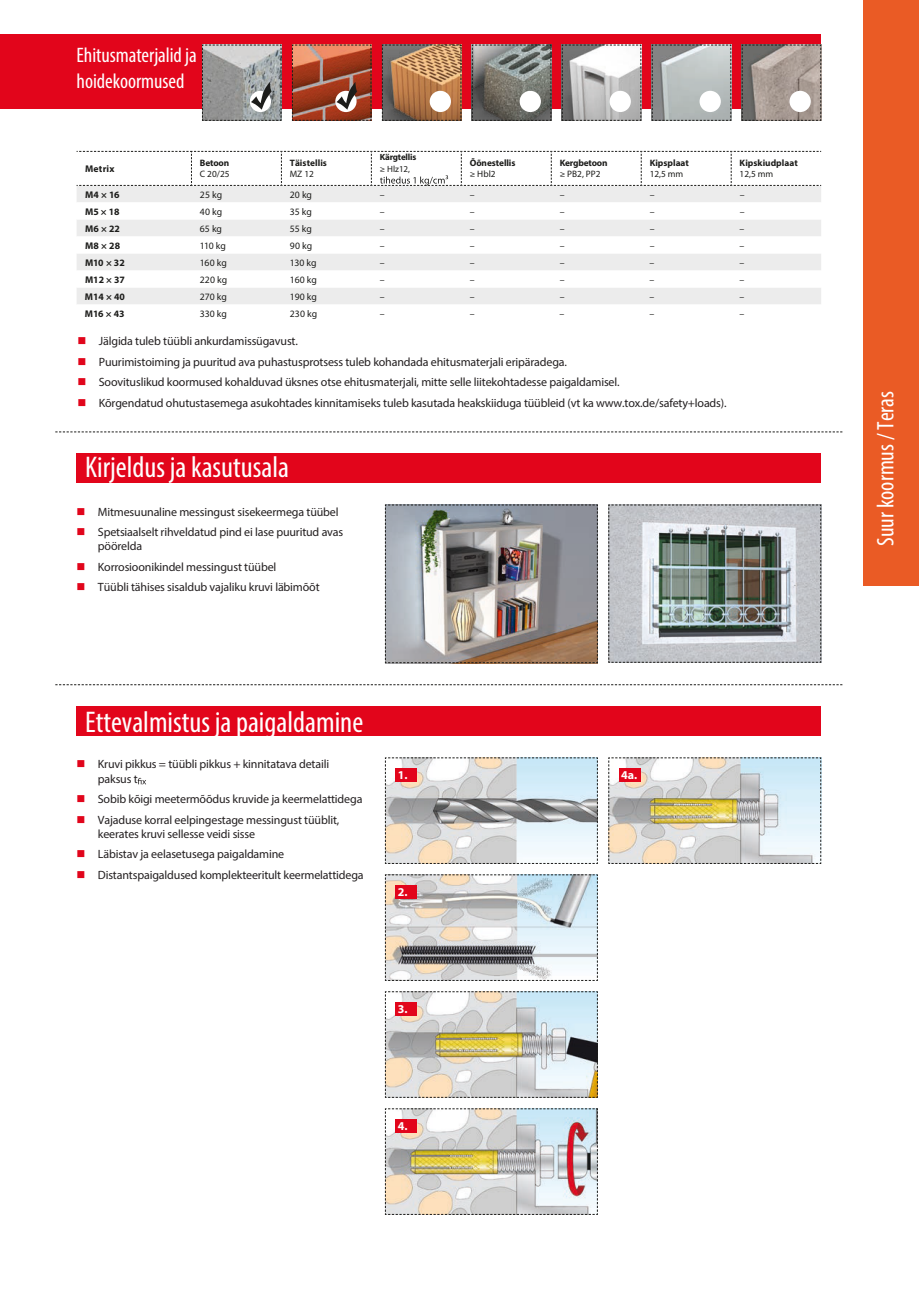
<style>
.page{position:relative;width:919px;height:1289px;background:#fff}
.page>*{position:absolute;margin:0;border:0;box-sizing:border-box;transform-origin:0 0}
.t1{font:condensed 30px "Myriad Pro";color:#fff}
.t2{font:condensed 24px "Myriad Pro";color:#fff}
.t3{font:condensed 21px/25.2px "Myriad Pro";letter-spacing:-.005em;color:#fff}
.t4{font:12px/14.4px "Myriad Pro";letter-spacing:-.015em;color:#231f20}
.t5{font:700 12px "Myriad Pro";color:#fff}
.t6{font:9.75px "Myriad Pro";letter-spacing:.005em;color:#1d1d1b}
.t7{font:700 9.75px "Myriad Pro";color:#1d1d1b}
.t8{font:700 9.3px "Myriad Pro";color:#1d1d1b}
.t9{font:9.3px "Myriad Pro";color:#1d1d1b}
.t10{font:700 9.3px "Myriad Pro";letter-spacing:-.02em;color:#1d1d1b}
.t11{font:700 9px "Myriad Pro";letter-spacing:-.025em;color:#1d1d1b}
.t12{font:9px "Myriad Pro";color:#1d1d1b}
.s1{color:#e1051b}
</style>
<div class="page">
<div style="left:13px;top:34px;width:808px;height:74px;background:#e2051b"></div>
<div style="left:863px;top:0;width:55px;height:585px;background:#ea5b25"></div>
<div style="left:0;top:34px;width:13px;height:74px;background:#e2051b"></div>
<svg style="left:651px;top:44px;width:80px;height:77px;background:#acb2b1"></svg>
<div style="left:699px;top:91px;width:21px;height:21px;background:#fff;border-radius:50%"></div>
<svg style="left:381px;top:44px;width:80px;height:77px;background:#a57a57"></svg>
<div style="left:429px;top:91px;width:22px;height:21px;background:#fff;border-radius:50%"></div>
<svg style="left:471px;top:44px;width:80px;height:77px;background:#767773"></svg>
<div style="left:519px;top:91px;width:22px;height:21px;background:#fff;border-radius:50%"></div>
<svg style="left:561px;top:44px;width:80px;height:77px;background:#bababa"></svg>
<div style="left:609px;top:91px;width:21px;height:21px;background:#fff;border-radius:50%"></div>
<svg style="left:741px;top:44px;width:80px;height:77px;background:#9b918b"></svg>
<div style="left:789px;top:91px;width:21px;height:21px;background:#fff;border-radius:50%"></div>
<img style="left:384px;top:504px;width:214px;height:159px">
<svg style="left:608px;top:504px;width:213px;height:159px;background:#a3a9a9"></svg>
<svg style="left:55px;top:431px;width:787px;height:1px"></svg>
<svg style="left:55px;top:684px;width:787px;height:1px"></svg>
<div style="left:77px;top:453px;width:744px;height:30px;background:#e2051b"></div>
<div style="left:77px;top:706px;width:744px;height:30px;background:#e2051b"></div>
<svg style="left:384px;top:757px;width:214px;height:107px;background:#cbcfcf"></svg>
<svg style="left:384px;top:874px;width:214px;height:107px;background:#c7caca"></svg>
<img style="left:384px;top:991px;width:214px;height:107px">
<img style="left:384px;top:1108px;width:214px;height:107px">
<div style="left:395px;top:768px;width:22px;height:14px;background:#e2051b"></div>
<div style="left:395px;top:885px;width:22px;height:13px;background:#e2051b"></div>
<div style="left:395px;top:1002px;width:22px;height:13px;background:#e2051b"></div>
<div style="left:395px;top:1119px;width:22px;height:13px;background:#e2051b"></div>
<svg style="left:608px;top:757px;width:213px;height:107px;background:#d4d5cb"></svg>
<div style="left:619px;top:768px;width:21px;height:14px;background:#e2051b"></div>
<div style="left:77px;top:186px;width:744px;height:16px;background:#ececec"></div>
<svg style="left:77px;top:220px;width:744px;height:84px;fill:#ececec"></svg>
<svg style="left:77px;top:151px;width:744px;height:35px"></svg>
<svg style="left:202px;top:44px;width:80px;height:77px;background:#9fa1a1"></svg>
<img style="left:291px;top:44px;width:81px;height:77px">
<svg style="left:138px;top:777px;width:8px;height:7px"></svg>
<h3 class="t3" style="left:77px;top:42px;width:122px">Ehitusmaterjalid ja hoidekoormused</h3>
<p class="t7" style="left:85px;top:162px;width:31px">Metrix</p>
<p class="t8" style="left:200px;top:157px;width:31px">Betoon</p>
<p class="t9" style="left:200px;top:169px;width:31px">C 20/25</p>
<p class="t8" style="left:290px;top:157px;width:39px">Täistellis</p>
<p class="t9" style="left:290px;top:169px;width:26px">MZ 12</p>
<p class="t11" style="left:380px;top:151px;width:38px">Kärgtellis</p>
<p class="t12" style="left:380px;top:163px;width:32px">≥ Hlz12,</p>
<p class="t8" style="left:469px;top:157px;width:47px">Õõnestellis</p>
<p class="t9" style="left:469px;top:169px;width:27px">≥ Hbl2</p>
<p class="t10" style="left:559px;top:157px;width:49px">Kergbetoon</p>
<p class="t9" style="left:559px;top:169px;width:42px">≥ PB2, PP2</p>
<p class="t8" style="left:649px;top:157px;width:41px">Kipsplaat</p>
<p class="t9" style="left:649px;top:169px;width:35px">12,5 mm</p>
<p class="t8" style="left:739px;top:157px;width:60px">Kipskiudplaat</p>
<p class="t9" style="left:739px;top:169px;width:35px">12,5 mm</p>
<p class="t7" style="left:85px;top:188px;width:36px">M4×16</p>
<p class="t6" style="left:200px;top:188px;width:24px">25 kg</p>
<p class="t6" style="left:290px;top:188px;width:24px">20 kg</p>
<p class="t6" style="left:380px;top:188px;width:6px">–</p>
<p class="t6" style="left:470px;top:188px;width:6px">–</p>
<p class="t6" style="left:559px;top:188px;width:6px">–</p>
<p class="t6" style="left:649px;top:188px;width:6px">–</p>
<p class="t6" style="left:739px;top:188px;width:6px">–</p>
<p class="t7" style="left:85px;top:205px;width:36px">M5×18</p>
<p class="t6" style="left:200px;top:205px;width:24px">40 kg</p>
<p class="t6" style="left:290px;top:205px;width:24px">35 kg</p>
<p class="t6" style="left:380px;top:205px;width:6px">–</p>
<p class="t6" style="left:470px;top:205px;width:6px">–</p>
<p class="t6" style="left:559px;top:205px;width:6px">–</p>
<p class="t6" style="left:649px;top:205px;width:6px">–</p>
<p class="t6" style="left:739px;top:205px;width:6px">–</p>
<p class="t7" style="left:85px;top:222px;width:36px">M6 × 22</p>
<p class="t6" style="left:200px;top:222px;width:24px">65 kg</p>
<p class="t6" style="left:290px;top:222px;width:23px">55 kg</p>
<p class="t6" style="left:380px;top:222px;width:6px">–</p>
<p class="t6" style="left:470px;top:222px;width:6px">–</p>
<p class="t6" style="left:559px;top:222px;width:6px">–</p>
<p class="t6" style="left:649px;top:222px;width:6px">–</p>
<p class="t6" style="left:739px;top:222px;width:6px">–</p>
<p class="t7" style="left:85px;top:239px;width:37px">M8 ×28</p>
<p class="t6" style="left:200px;top:239px;width:28px">110 kg</p>
<p class="t6" style="left:290px;top:239px;width:24px">90 kg</p>
<p class="t6" style="left:380px;top:239px;width:6px">–</p>
<p class="t6" style="left:469px;top:239px;width:6px">–</p>
<p class="t6" style="left:559px;top:239px;width:6px">–</p>
<p class="t6" style="left:649px;top:239px;width:6px">–</p>
<p class="t6" style="left:739px;top:239px;width:6px">–</p>
<p class="t7" style="left:85px;top:256px;width:41px">M10 × 32</p>
<p class="t6" style="left:200px;top:256px;width:29px">160 kg</p>
<p class="t6" style="left:290px;top:256px;width:28px">130 kg</p>
<p class="t6" style="left:380px;top:256px;width:6px">–</p>
<p class="t6" style="left:469px;top:256px;width:6px">–</p>
<p class="t6" style="left:559px;top:256px;width:6px">–</p>
<p class="t6" style="left:649px;top:256px;width:6px">–</p>
<p class="t6" style="left:739px;top:256px;width:6px">–</p>
<p class="t7" style="left:85px;top:273px;width:41px">M12 × 37</p>
<p class="t6" style="left:200px;top:273px;width:29px">220 kg</p>
<p class="t6" style="left:290px;top:273px;width:29px">160 kg</p>
<p class="t6" style="left:380px;top:273px;width:6px">–</p>
<p class="t6" style="left:469px;top:273px;width:6px">–</p>
<p class="t6" style="left:559px;top:273px;width:6px">–</p>
<p class="t6" style="left:649px;top:273px;width:6px">–</p>
<p class="t6" style="left:739px;top:273px;width:6px">–</p>
<p class="t7" style="left:85px;top:290px;width:41px">M14 × 40</p>
<p class="t6" style="left:200px;top:290px;width:28px">270 kg</p>
<p class="t6" style="left:290px;top:290px;width:29px">190 kg</p>
<p class="t6" style="left:380px;top:290px;width:6px">–</p>
<p class="t6" style="left:469px;top:290px;width:6px">–</p>
<p class="t6" style="left:559px;top:290px;width:6px">–</p>
<p class="t6" style="left:649px;top:290px;width:6px">–</p>
<p class="t6" style="left:739px;top:290px;width:6px">–</p>
<p class="t7" style="left:85px;top:307px;width:41px">M16 × 43</p>
<p class="t6" style="left:200px;top:307px;width:29px">330 kg</p>
<p class="t6" style="left:290px;top:307px;width:29px">230 kg</p>
<p class="t6" style="left:380px;top:307px;width:6px">–</p>
<p class="t6" style="left:469px;top:307px;width:6px">–</p>
<p class="t6" style="left:559px;top:307px;width:6px">–</p>
<p class="t6" style="left:649px;top:307px;width:6px">–</p>
<p class="t6" style="left:739px;top:307px;width:6px">–</p>
<p class="t4" style="left:77px;top:334px;width:222px"><span class="s1">■</span> Jälgida tuleb tüübli ankurdamissügavust.</p>
<p class="t4" style="left:77px;top:354px;width:491px"><span class="s1">■</span> Puurimistoiming ja puuritud ava puhastusprotsess tuleb kohandada ehitusmaterjali eripäradega.</p>
<p class="t4" style="left:78px;top:375px;width:543px"><span class="s1">■</span> Soovituslikud koormused kohalduvad üksnes otse ehitusmaterjali, mitte selle liitekohtadesse paigaldamisel.</p>
<p class="t4" style="left:78px;top:395px;width:650px"><span class="s1">■</span> Kõrgendatud ohutustasemega asukohtades kinnitamiseks tuleb kasutada heakskiiduga tüübleid (vt ka www.tox.de/safety+loads).</p>
<h1 class="t1" style="left:85px;top:449px;width:205px">Kirjeldus ja kasutusala</h1>
<p class="t4" style="left:77px;top:504px;width:263px"><span class="s1">■</span> Mitmesuunaline messingust sisekeermega tüübel</p>
<p class="t4" style="left:98px;top:524px;width:247px;text-indent:-21px"><span class="s1">■</span> Spetsiaalselt rihveldatud pind ei lase puuritud avas pöörelda</p>
<p class="t4" style="left:77px;top:559px;width:201px"><span class="s1">■</span> Korrosioonikindel messingust tüübel</p>
<p class="t4" style="left:77px;top:579px;width:244px"><span class="s1">■</span> Tüübli tähises sisaldub vajaliku kruvi läbimõõt</p>
<h1 class="t1" style="left:85px;top:703px;width:279px">Ettevalmistus ja paigaldamine</h1>
<p class="t4" style="left:98px;top:757px;width:233px;text-indent:-21px"><span class="s1">■</span> Kruvi pikkus = tüübli pikkus + kinnitatava detaili paksus t</p>
<p class="t4" style="left:77px;top:791px;width:287px"><span class="s1">■</span> Sobib kõigi meetermõõdus kruvide ja keermelattidega</p>
<p class="t4" style="left:98px;top:812px;width:243px;text-indent:-21px"><span class="s1">■</span> Vajaduse korral eelpingestage messingust tüüblit, keerates kruvi sellesse veidi sisse</p>
<p class="t4" style="left:77px;top:847px;width:209px"><span class="s1">■</span> Läbistav ja eelasetusega paigaldamine</p>
<p class="t4" style="left:77px;top:867px;width:288px"><span class="s1">■</span> Distantspaigaldused komplekteeritult keermelattidega</p>
<p class="t5" style="left:398px;top:767px;width:11px">1.</p>
<p class="t5" style="left:398px;top:884px;width:11px">2.</p>
<p class="t5" style="left:398px;top:1001px;width:11px">3.</p>
<p class="t5" style="left:398px;top:1118px;width:11px">4.</p>
<p class="t5" style="left:621px;top:767px;width:18px">4a.</p>
<h2 class="t2" style="left:870px;top:546px;width:156px;rotate:-90deg">Suur koormus / Teras</h2>
</div>
